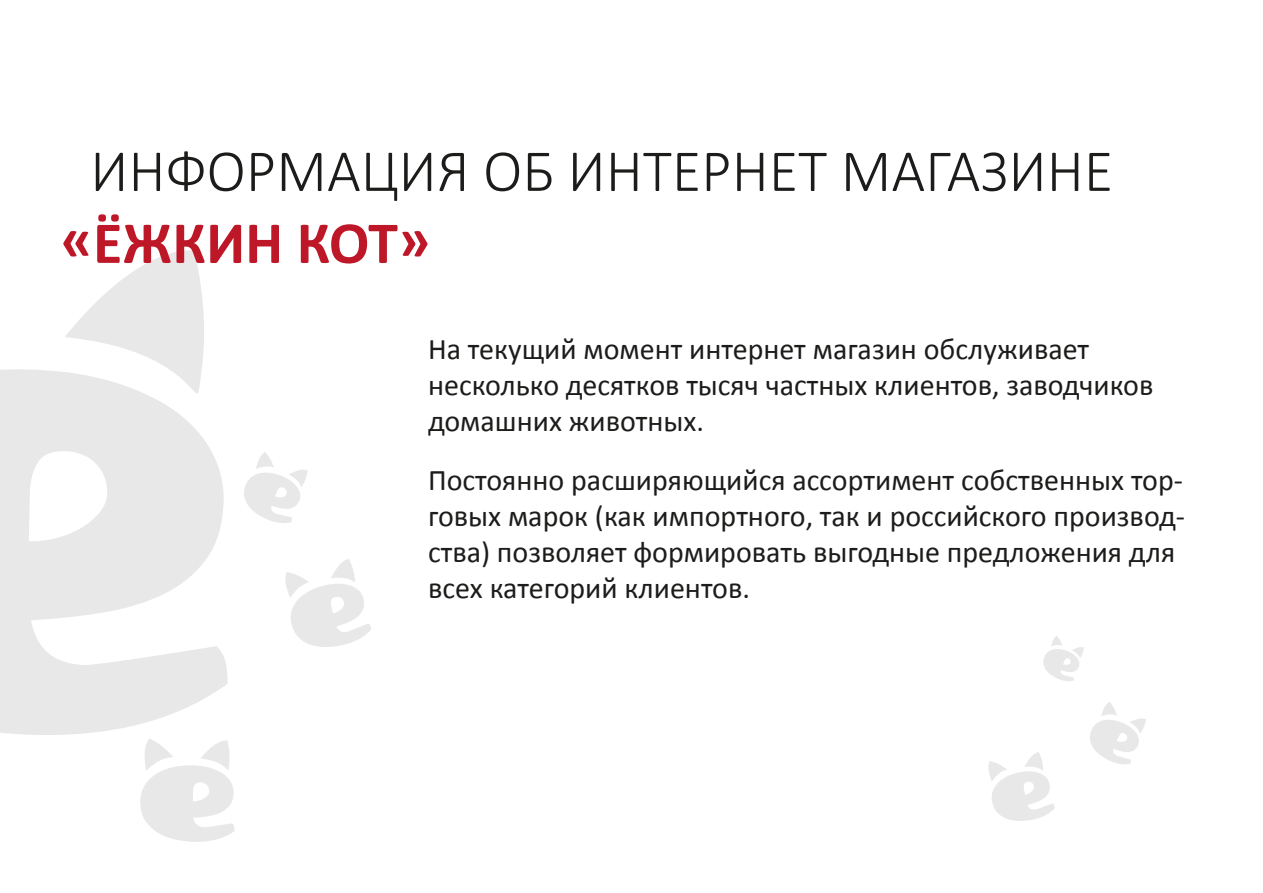
<style>
.page{position:relative;width:1263px;height:893px;background:#fff}
.page>*{position:absolute;margin:0;border:0;box-sizing:border-box;transform-origin:0 0}
.t1{font:300 60px "Calibri";color:#1c1c1b}
.t2{font:700 60px "Calibri";color:#bd1728}
.t3{font:30px/36px "Calibri";color:#1c1c1b}
</style>
<div class="page">
<svg style="left:0;top:250px;width:228px;height:485px;fill:#e8e8e8"></svg>
<svg style="left:140px;top:739px;width:94px;height:103px"></svg>
<svg style="left:285px;top:559px;width:86px;height:88px"></svg>
<svg style="left:244px;top:452px;width:64px;height:71px"></svg>
<svg style="left:988px;top:752px;width:67px;height:69px"></svg>
<svg style="left:1090px;top:702px;width:56px;height:62px"></svg>
<svg style="left:1043px;top:636px;width:41px;height:45px"></svg>
<h1 class="t1" style="left:90px;top:134px;width:1024px">ИНФОРМАЦИЯ ОБ ИНТЕРНЕТ МАГАЗИНЕ</h1>
<h1 class="t2" style="left:61px;top:205px;width:371px">«ЁЖКИН КОТ»</h1>
<p class="t3" style="left:428px;top:331px;width:727px">На текущий момент интернет магазин обслуживает несколько десятков тысяч частных клиентов, заводчиков домашних животных.</p>
<p class="t3" style="left:428px;top:462px;width:758px">Постоянно расширяющийся ассортимент собственных тор&shy;говых марок (как импортного, так и российского производ&shy;ства) позволяет формировать выгодные предложения для всех категорий клиентов.</p>
</div>
